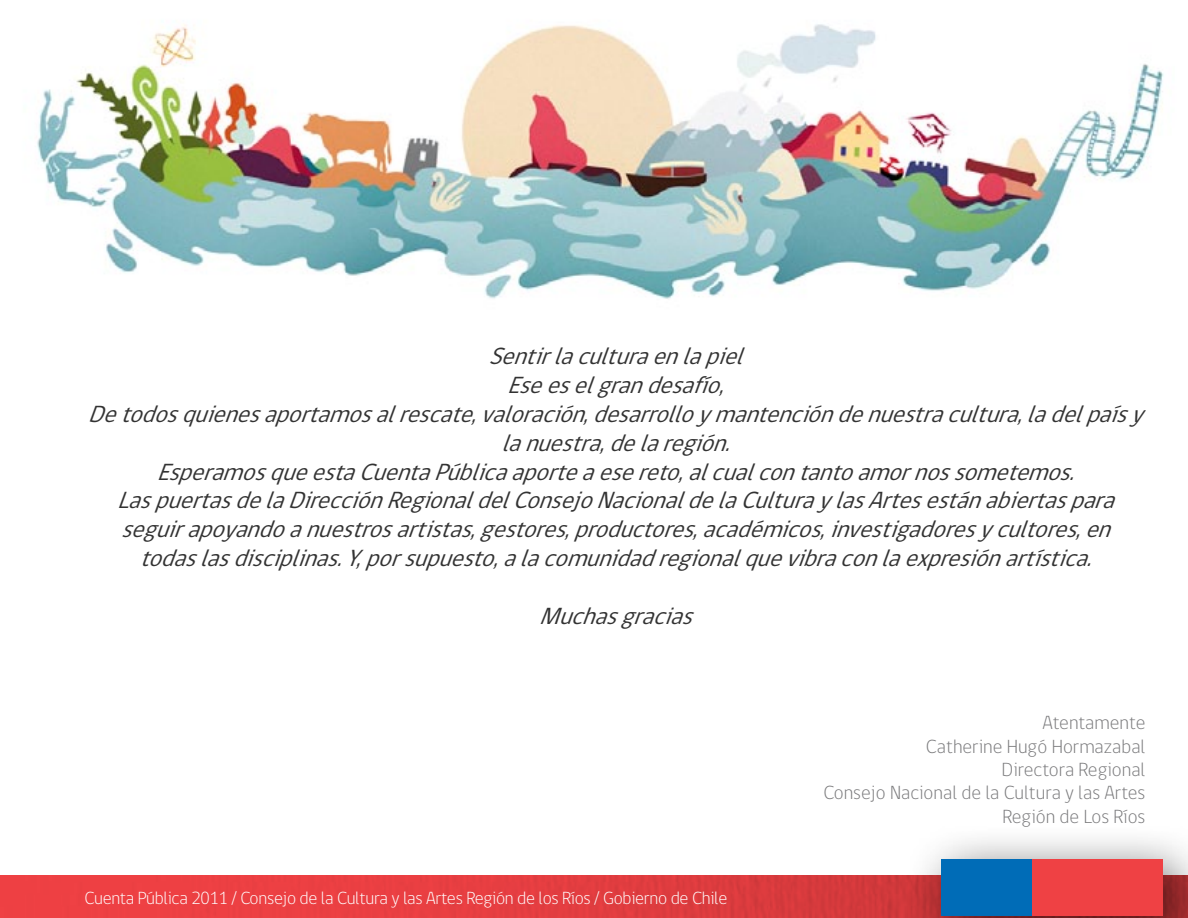
<style>
.page{position:relative;width:1188px;height:918px;background:#fff}
.page>*{position:absolute;margin:0;border:0;box-sizing:border-box;transform-origin:0 0}
.t1{font:italic 24px/28.8px "gob CL";color:#333;text-align:center}
.t2{font:300 19.5px/23.4px "gob CL";color:#79797b;text-align:right}
.t3{font:300 18px "gob CL";letter-spacing:-.015em;color:#fff}
</style>
<div class="page">
<img style="left:0;top:875px;width:901px;height:43px">
<div style="left:901px;top:819px;width:287px;height:99px;background:#000;opacity:.6"></div>
<div style="left:941px;top:860px;width:91px;height:56px;background:#006cb7"></div>
<div style="left:1032px;top:860px;width:131px;height:56px;background:#ef4144"></div>
<img style="left:37px;top:24px;width:1127px;height:275px">
<p class="t1" style="left:88px;top:343px;width:1068px">Sentirlaculturaenlapiel<br>Eseeselgrandesafío, Detodosquienesaportamosalrescate,valoración,desarrolloymantencióndenuestracultura,ladelpaísy lanuestra,delaregión.<br>EsperamosqueestaCuentaPúblicaaporteaesereto,alcualcontantoamornossometemos.<br>LaspuertasdelaDirecciónRegionaldelConsejoNacionaldelaCulturaylasArtesestánabiertaspara seguirapoyandoanuestrosartistas,gestores,productores,académicos,investigadoresycultores,en todaslasdisciplinas.Y,porsupuesto,alacomunidadregionalquevibraconlaexpresiónartística.</p>
<p class="t1" style="left:539px;top:602px;width:166px">Muchasgracias</p>
<p class="t3" style="left:84px;top:886px;width:644px">Cuenta Pública 2011 / Consejo de la Cultura y las Artes Región de los Ríos / Gobierno de Chile</p>
<p class="t2" style="left:824px;top:711px;width:323px">Atentamente<br>Catherine Hugó Hormazabal<br>Directora Regional<br>Consejo Nacional de la Cultura y las Artes<br>Región de Los Ríos</p>
</div>
